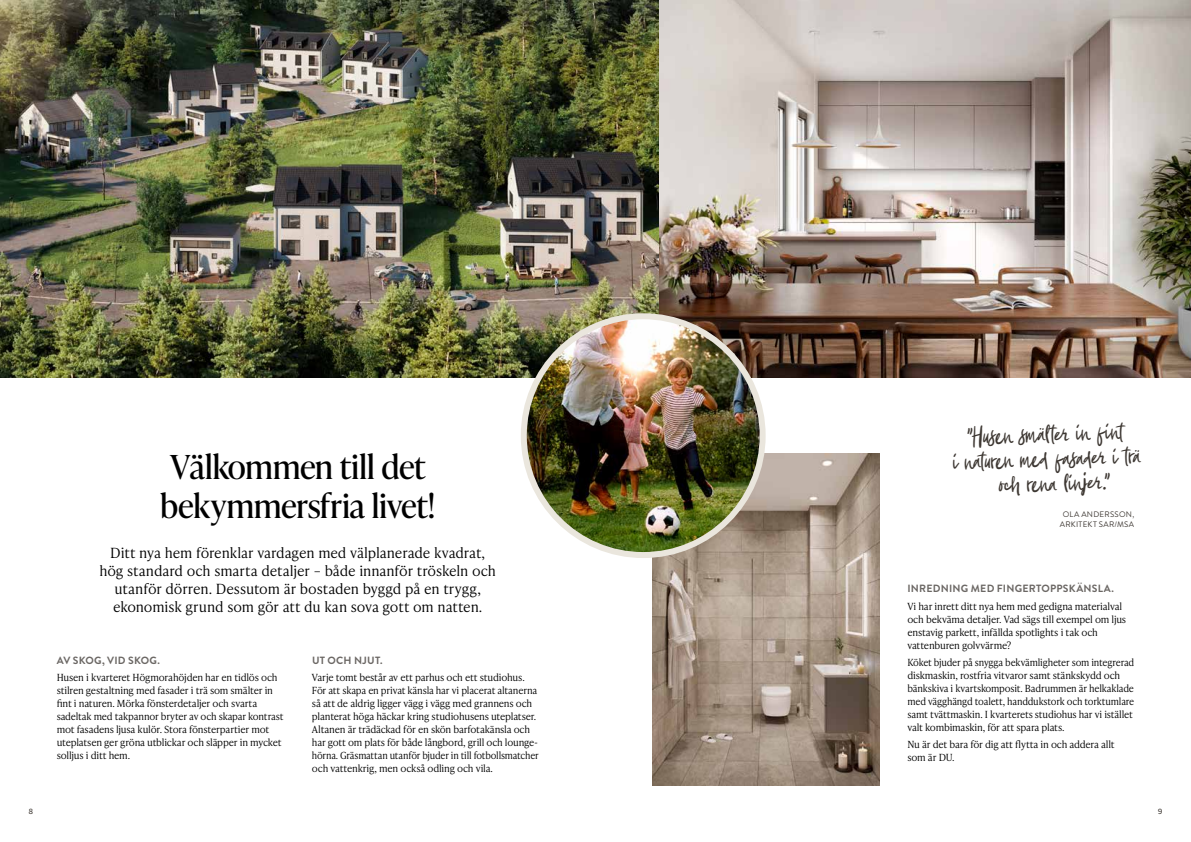
<style>
.page{position:relative;width:1191px;height:842px;background:#fff}
.page>*{position:absolute;margin:0;border:0;box-sizing:border-box;transform-origin:0 0}
.t1{font:33px/39.6px "Ivy Presto Headline";letter-spacing:-.01em;color:#000}
.t2{font:22.5px "Aescudos";color:#3d3732}
.t3{font:300 14px/18px "Ivy Presto Text";letter-spacing:-.01em;color:#000;text-align:center}
.t4{font:700 10.5px "Brandon Grotesque";letter-spacing:.02em;color:#6b6764}
.t5{font:300 9.8px/13px "Ivy Presto Text";letter-spacing:-.025em;color:#000}
.t6{font:300 9.8px/13px "Ivy Presto Text";letter-spacing:-.025em;color:#000;scale:.96 1}
.t7{font:8px/9.6px "Brandon Grotesque";letter-spacing:.035em;color:#3d3732;text-align:center}
.t8{font:500 8px "Source Code Pro";color:#3d3732}
</style>
<div class="page">
<img style="left:0;top:0;width:660px;height:377px">
<img style="left:660px;top:0;width:531px;height:377px">
<img style="left:652px;top:454px;width:227px;height:331px">
<img style="left:524px;top:316px;width:238px;height:239px;border-radius:119px">
<div style="left:521px;top:313px;width:244px;height:245px;border:6px solid #eae6dd;border-radius:50%"></div>
<h1 class="t1" style="left:161px;top:445px;width:276px">Välkommen till det bekymmersfria livet!</h1>
<h3 class="t3" style="left:99px;top:543px;width:398px">Ditt nya hem förenklar vardagen med välplanerade kvadrat, hög standard och smarta detaljer – både innanför tröskeln och utanför dörren. Dessutom är bostaden byggd på en trygg, ekonomisk grund som gör att du kan sova gott om natten.</h3>
<p class="t4" style="left:57px;top:652px;width:105px">AV SKOG, VID SKOG.</p>
<p class="t5" style="left:57px;top:670px;width:228px">Husen i kvarteret Högmorahöjden har en tidlös och stilren gestaltning med fasader i trä som smälter in fint i naturen. Mörka fönsterdetaljer och svarta sadeltak med takpannor bryter av och skapar kontrast mot fasadens ljusa kulör. Stora fönsterpartier mot uteplatsen ger gröna utblickar och släpper in mycket solljus i ditt hem.</p>
<p class="t4" style="left:312px;top:652px;width:72px">UT OCH NJUT.</p>
<p class="t5" style="left:312px;top:670px;width:228px">Varje tomt består av ett parhus och ett studiohus.<br>För att skapa en privat känsla har vi placerat altanerna så att de aldrig ligger vägg i vägg med grannens och planterat höga häckar kring studiohusens uteplatser.<br>Altanen är trädäckad för en skön barfotakänsla och har gott om plats för både långbord, grill och lounge&shy;hörna. Gräsmattan utanför bjuder in till fotbollsmatcher och vattenkrig, men också odling och vila.</p>
<h2 class="t2" style="left:967px;top:420px;width:157px;rotate:-2deg">”Husen smälter in fint</h2>
<h2 class="t2" style="left:951px;top:445px;width:190px;rotate:-2deg">i naturen med fasader i trä</h2>
<h2 class="t2" style="left:998px;top:468px;width:112px;rotate:-2deg">och rena linjer .”</h2>
<p class="t7" style="left:1059px;top:510px;width:76px">OLA ANDERSSON,<br>ARKITEKT SAR/MSA</p>
<p class="t4" style="left:907px;top:581px;width:208px">INREDNING MED FINGERTOPPSKÄNSLA.</p>
<p class="t5" style="left:907px;top:599px;width:220px">Vi har inrett ditt nya hem med gedigna materialval och bekväma detaljer. Vad sägs till exempel om ljus enstavig parkett, infällda spotlights i tak och vattenburen golvvärme?</p>
<p class="t6" style="left:907px;top:655px;width:238px">Köket bjuder på snygga bekvämligheter som integrerad diskmaskin, rostfria vitvaror samt stänkskydd och bänkskiva i kvartskomposit. Badrummen är helkaklade med vägghängd toalett, handdukstork och torktumlare samt tvättmaskin. I kvarterets studiohus har vi istället valt kombimaskin, för att spara plats.</p>
<p class="t5" style="left:907px;top:737px;width:209px">Nu är det bara för dig att flytta in och addera allt som är DU.</p>
<p class="t8" style="left:28px;top:805px;width:6px">8</p>
<p class="t8" style="left:1157px;top:805px;width:6px">9</p>
</div>
